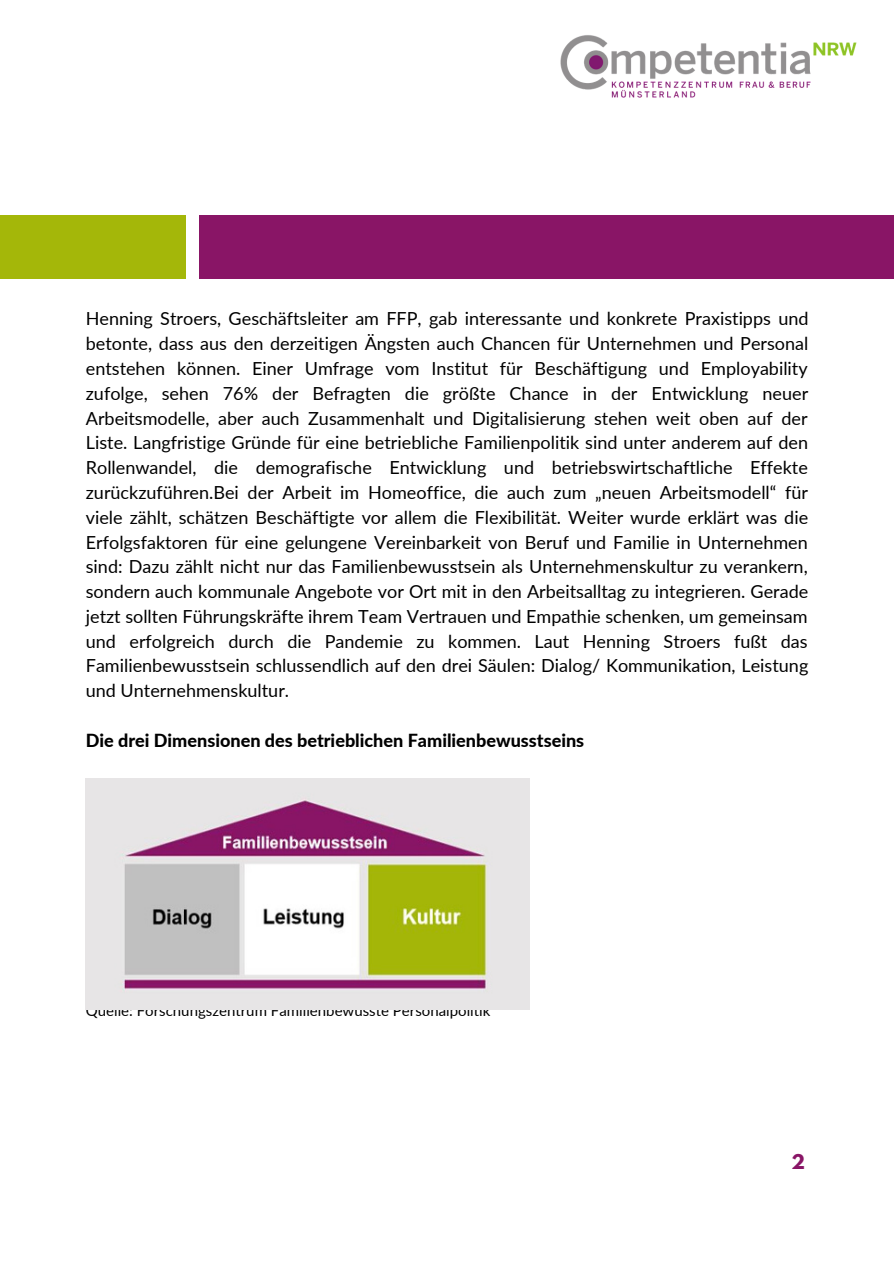
<style>
.page{position:relative;width:894px;height:1264px;background:#fff}
.page>*{position:absolute;margin:0;border:0;box-sizing:border-box;transform-origin:0 0}
.t1{font:18px/24.8px "Lato";color:#000;text-align:justify}
.t2{font:800 18px "Lato";color:#000}
.t3{font:700 18px "League Spartan";color:#891566}
.t4{font:15px "Lato";color:#000}
</style>
<div class="page">
<img style="left:560px;top:35px;width:297px;height:63px">
<div style="left:199px;top:215px;width:694px;height:64px;background:#891566"></div>
<div style="left:0;top:215px;width:186px;height:63px;background:#a4b709"></div>
<img style="left:86px;top:778px;width:443px;height:231px">
<p class="t1" style="left:86px;top:306px;width:724px">Henning Stroers, Geschäftsleiter am FFP, gab interessante und konkrete Praxistipps und betonte, dass aus den derzeitigen Ängsten auch Chancen für Unternehmen und Personal entstehen können. Einer Umfrage vom Institut für Beschäftigung und Employability zufolge, sehen 76% der Befragten die größte Chance in der Entwicklung neuer Arbeitsmodelle, aber auch Zusammenhalt und Digitalisierung stehen weit oben auf der Liste. Langfristige Gründe für eine betriebliche Familienpolitik sind unter anderem auf den Rollenwandel, die demografische Entwicklung und betriebswirtschaftliche Effekte zurückzuführen.Bei der Arbeit im Homeoffice, die auch zum „neuen Arbeitsmodell“ für viele zählt, schätzen Beschäftigte vor allem die Flexibilität. Weiter wurde erklärt was die Erfolgsfaktoren für eine gelungene Vereinbarkeit von Beruf und Familie in Unternehmen sind: Dazu zählt nicht nur das Familienbewusstsein als Unternehmenskultur zu verankern, sondern auch kommunale Angebote vor Ort mit in den Arbeitsalltag zu integrieren. Gerade jetzt sollten Führungskräfte ihrem Team Vertrauen und Empathie schenken, um gemeinsam und erfolgreich durch die Pandemie zu kommen. Laut Henning Stroers fußt das Familienbewusstsein schlussendlich auf den drei Säulen: Dialog/ Kommunikation, Leistung und Unternehmenskultur.</p>
<p class="t2" style="left:86px;top:729px;width:499px">Die drei Dimensionen des betrieblichen Familienbewusstseins</p>
<p class="t4" style="left:86px;top:1001px;width:406px">Quelle: Forschungszentrum Familienbewusste Personalpolitik</p>
<p class="t3" style="left:791px;top:1152px;width:15px">2</p>
</div>
